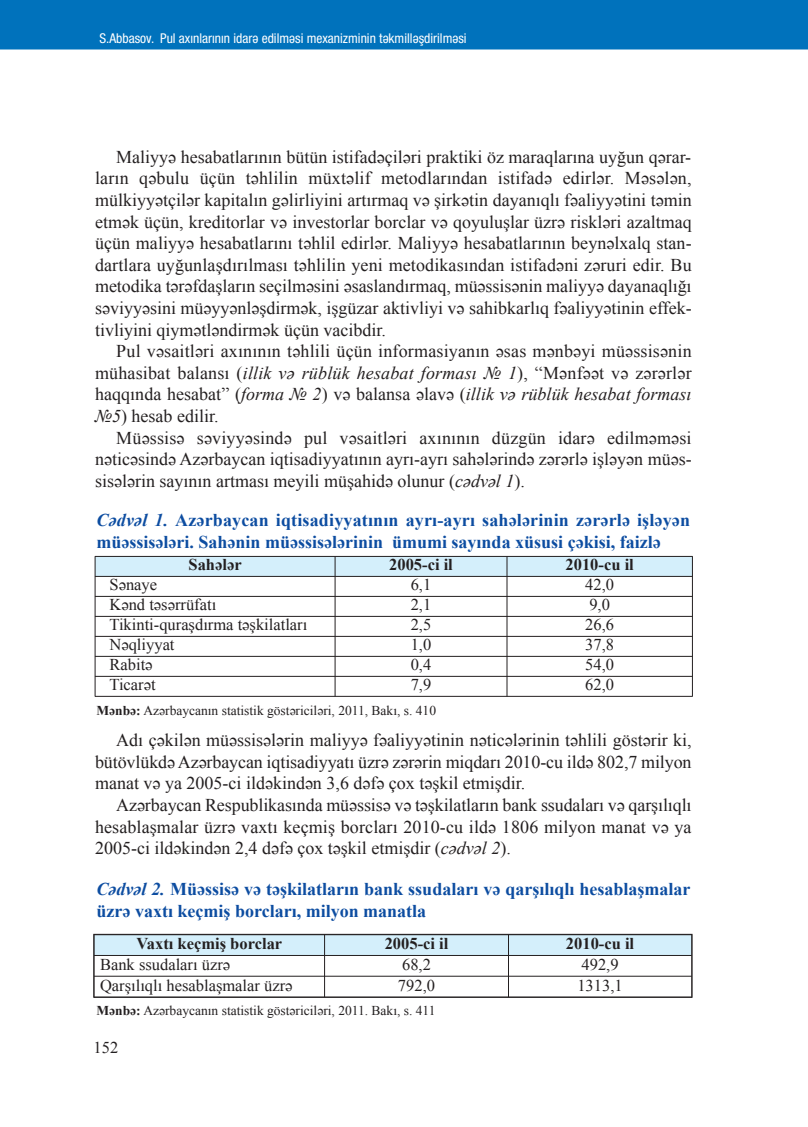
<style>
.page{position:relative;width:808px;height:1127px;background:#fff}
.page>*{position:absolute;margin:0;border:0;box-sizing:border-box;transform-origin:0 0}
.t1{font:18px/21.6px "Times New Roman";color:#231f20;text-align:justify}
.t2{font:700 18px/21.6px "Times New Roman";color:#0d4da1}
.t3{font:16.5px "Times New Roman";color:#231f20}
.t4{font:700 16.5px "Times New Roman";color:#231f20}
.t5{font:13.5px "Times New Roman";color:#231f20}
.t6{font:condensed 13.5px "Az Helvetica Neue";color:#fff}
.s1{font-style:italic}
.s2{font-weight:700}
</style>
<div class="page">
<div style="left:0;top:0;width:808px;height:49px;background:#0072bc"></div>
<div style="left:95px;top:556px;width:240px;height:20px;background:#d4effb"></div>
<div style="left:335px;top:556px;width:172px;height:20px;background:#d4effb"></div>
<div style="left:507px;top:556px;width:185px;height:20px;background:#d4effb"></div>
<hr style="left:95px;top:556px;width:1px;height:140px;background:#231f20">
<hr style="left:335px;top:556px;width:1px;height:140px;background:#231f20">
<hr style="left:507px;top:556px;width:1px;height:140px;background:#231f20">
<hr style="left:692px;top:556px;width:1px;height:140px;background:#231f20">
<hr style="left:95px;top:556px;width:597px;height:1px;background:#231f20">
<hr style="left:95px;top:576px;width:597px;height:1px;background:#231f20">
<hr style="left:95px;top:596px;width:597px;height:1px;background:#231f20">
<hr style="left:95px;top:616px;width:597px;height:1px;background:#231f20">
<hr style="left:95px;top:636px;width:597px;height:1px;background:#231f20">
<hr style="left:95px;top:656px;width:597px;height:1px;background:#231f20">
<hr style="left:95px;top:676px;width:597px;height:1px;background:#231f20">
<hr style="left:95px;top:696px;width:597px;height:1px;background:#231f20">
<div style="left:94px;top:934px;width:231px;height:21px;background:#d4effb"></div>
<div style="left:325px;top:934px;width:183px;height:21px;background:#d4effb"></div>
<div style="left:508px;top:934px;width:184px;height:21px;background:#d4effb"></div>
<hr style="left:94px;top:934px;width:1px;height:63px;background:#231f20">
<hr style="left:324px;top:934px;width:1px;height:63px;background:#231f20">
<hr style="left:508px;top:934px;width:1px;height:63px;background:#231f20">
<hr style="left:691px;top:934px;width:1px;height:63px;background:#231f20">
<hr style="left:94px;top:934px;width:598px;height:1px;background:#231f20">
<hr style="left:94px;top:955px;width:598px;height:1px;background:#231f20">
<hr style="left:94px;top:976px;width:598px;height:1px;background:#231f20">
<hr style="left:94px;top:997px;width:598px;height:1px;background:#231f20">
<p class="t6" style="left:100px;top:33px;width:369px">S.abbasov. Pul axınlarının idarə edilməsi mexanizminin təkmilləşdirilməsi</p>
<p class="t1" style="left:95px;top:146px;width:598px;text-indent:21px">Maliyyə hesabatlarının bütün istifadəçiləri praktiki öz maraqlarına uyğun qərar&shy;ların qəbulu üçün təhlilin müxtəlif metodlarından istifadə edirlər. Məsələn, mülkiyyətçilər kapitalın gəlirliyini artırmaq və şirkətin dayanıqlı fəaliyyətini təmin etmək üçün, kreditorlar və investorlar borclar və qoyuluşlar üzrə riskləri azaltmaq üçün maliyyə hesabatlarını təhlil edirlər. Maliyyə hesabatlarının beynəlxalq stan&shy;dartlara uyğunlaşdırılması təhlilin yeni metodikasından istifadəni zəruri edir. Bu metodika tərəfdaşların seçilməsini əsaslandırmaq, müəssisənin maliyyə dayanaqlığı səviyyəsini müəyyənləşdirmək, işgüzar aktivliyi və sahibkarlıq fəaliyyətinin effek&shy;tivliyini qiymətləndirmək üçün vacibdir.</p>
<p class="t1" style="left:95px;top:340px;width:598px;text-indent:21px">Pul vəsaitləri axınının təhlili üçün informasiyanın əsas mənbəyi müəssisənin mühasibat balansı (<span class="s1">illik və rüblük hesabat forması № 1</span>), “Mənfəət və zərərlər haqqında hesabat” (<span class="s1">forma № 2</span>) və balansa əlavə (<span class="s1">illik və rüblük hesabat forması №5</span>) hesab edilir.</p>
<p class="t1" style="left:95px;top:427px;width:598px;text-indent:21px">Müəssisə səviyyəsində pul vəsaitləri axınının düzgün idarə edilməməsi nəticəsində Azərbaycan iqtisadiyyatının ayrı-ayrı sahələrində zərərlə işləyən müəs&shy;sisələrin sayının artması meyili müşahidə olunur (<span class="s1">cədvəl 1</span>).</p>
<p class="t2" style="left:97px;top:509px;width:595px"><span class="s1">Cədvəl 1.</span> Azərbaycan iqtisadiyyatının ayrı-ayrı sahələrinin zərərlə işləyən müəssisələri. Sahənin müəssisələrinin ümumi sayında xüsusi çəkisi, faizlə</p>
<p class="t4" style="left:188px;top:555px;width:55px">Sahələr</p>
<p class="t4" style="left:389px;top:555px;width:65px">2005-ci il</p>
<p class="t4" style="left:565px;top:555px;width:70px">2010-cu il</p>
<p class="t3" style="left:109px;top:576px;width:49px">Sənaye</p>
<p class="t3" style="left:411px;top:576px;width:22px">6,1</p>
<p class="t3" style="left:585px;top:576px;width:30px">42,0</p>
<p class="t3" style="left:109px;top:596px;width:108px">Kənd təsərrüfatı</p>
<p class="t3" style="left:411px;top:596px;width:22px">2,1</p>
<p class="t3" style="left:589px;top:596px;width:22px">9,0</p>
<p class="t3" style="left:109px;top:615px;width:199px">Tikinti-quraşdırma təşkilatları</p>
<p class="t3" style="left:411px;top:615px;width:22px">2,5</p>
<p class="t3" style="left:585px;top:615px;width:30px">26,6</p>
<p class="t3" style="left:109px;top:635px;width:67px">Nəqliyyat</p>
<p class="t3" style="left:411px;top:635px;width:22px">1,0</p>
<p class="t3" style="left:585px;top:635px;width:30px">37,8</p>
<p class="t3" style="left:109px;top:655px;width:45px">Rabitə</p>
<p class="t3" style="left:411px;top:655px;width:22px">0,4</p>
<p class="t3" style="left:585px;top:655px;width:30px">54,0</p>
<p class="t3" style="left:109px;top:675px;width:48px">Ticarət</p>
<p class="t3" style="left:411px;top:675px;width:22px">7,9</p>
<p class="t3" style="left:585px;top:675px;width:30px">62,0</p>
<p class="t5" style="left:97px;top:703px;width:341px"><span class="s2">Mənbə:</span> Azərbaycanın statistik göstəriciləri, 2011, Bakı, s. 410</p>
<p class="t1" style="left:95px;top:729px;width:598px;text-indent:21px">Adı çəkilən müəssisələrin maliyyə fəaliyyətinin nəticələrinin təhlili göstərir ki, bütövlükdə Azərbaycan iqtisadiyyatı üzrə zərərin miqdarı 2010-cu ildə 802,7 milyon manat və ya 2005-ci ildəkindən 3,6 dəfə çox təşkil etmişdir.</p>
<p class="t1" style="left:95px;top:794px;width:598px;text-indent:21px">Azərbaycan Respublikasında müəssisə və təşkilatların bank ssudaları və qarşılıqlı hesablaşmalar üzrə vaxtı keçmiş borcları 2010-cu ildə 1806 milyon manat və ya 2005-ci ildəkindən 2,4 dəfə çox təşkil etmişdir (<span class="s1">cədvəl 2</span>).</p>
<p class="t2" style="left:97px;top:878px;width:595px"><span class="s1">Cədvəl 2.</span> Müəssisə və təşkilatların bank ssudaları və qarşılıqlı hesablaşmalar üzrə vaxtı keçmiş borcları, milyon manatla</p>
<p class="t4" style="left:136px;top:934px;width:147px">Vaxtı keçmiş borclar</p>
<p class="t4" style="left:385px;top:934px;width:65px">2005-ci il</p>
<p class="t4" style="left:566px;top:934px;width:70px">2010-cu il</p>
<p class="t3" style="left:100px;top:955px;width:132px">Bank ssudaları üzrə</p>
<p class="t3" style="left:402px;top:955px;width:30px">68,2</p>
<p class="t3" style="left:581px;top:955px;width:39px">492,9</p>
<p class="t3" style="left:100px;top:976px;width:194px">Qarşılıqlı hesablaşmalar üzrə</p>
<p class="t3" style="left:398px;top:976px;width:39px">792,0</p>
<p class="t3" style="left:577px;top:976px;width:47px">1313,1</p>
<p class="t5" style="left:97px;top:1002px;width:341px"><span class="s2">Mənbə:</span> Azərbaycanın statistik göstəriciləri, 2011. Bakı, s. 411</p>
<p class="t3" style="left:94px;top:1038px;width:26px">152</p>
</div>
